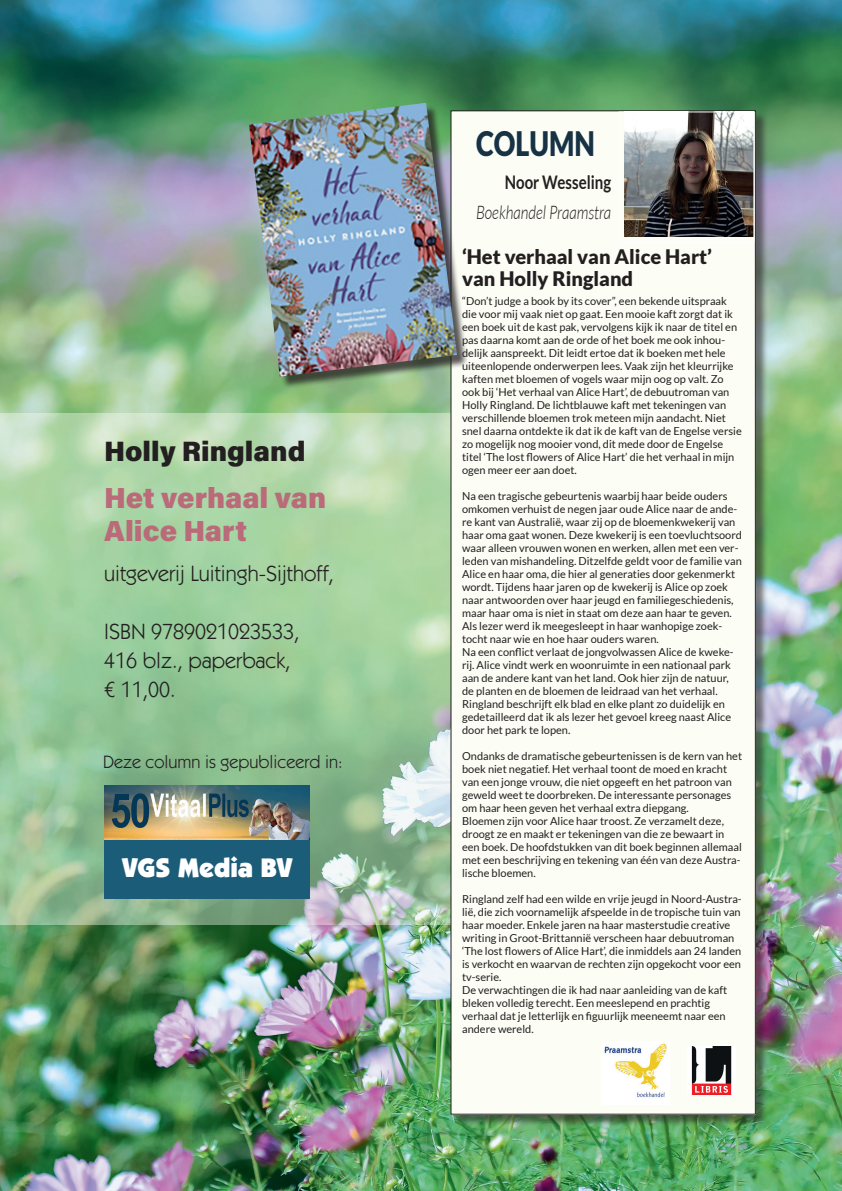
<style>
.page{position:relative;width:842px;height:1191px;background:#fff}
.page>*{position:absolute;margin:0;border:0;box-sizing:border-box;transform-origin:0 0}
.t1{font:900 33.8px "Lato";color:#163244;scale:.8 1}
.t2{font:29px/33px "Acumin Variable Concept";letter-spacing:.09em;color:#ba6a79}
.t3{font:28px "Acumin Variable Concept";letter-spacing:.09em;color:#231f20}
.t4{font:900 27px "ITC Kabel Std";color:#fff}
.t5{font:22px/29px "ITC Kabel Std";color:#231f20}
.t6{font:900 20px/22px "Lato";color:#231f20}
.t7{font:italic 300 18.8px "Lato";color:#231f20;scale:.8 1}
.t8{font:700 18.8px "Lato";color:#231f20;scale:.8 1}
.t9{font:18px "ITC Kabel Std";color:#231f20}
.t10{font:11px/13px "Lato";color:#231f20}
</style>
<div class="page">
<img style="left:0;top:0;width:842px;height:1191px">
<svg style="left:0;top:413px;width:451px;height:511px;background:#a3cca1"></svg>
<div style="left:452px;top:112px;width:316px;height:1014px;background:#231f20;opacity:.55"></div>
<div style="left:451px;top:111px;width:304px;height:1003px;background:#fcfdf5"></div>
<img style="left:625px;top:113px;width:127px;height:124px">
<div style="left:618px;top:111px;width:136px;height:132px;border:1px solid #fff"></div>
<div style="left:251px;top:105px;width:218px;height:284px;background:#231f20;opacity:.75"></div>
<img style="left:249px;top:103px;width:208px;height:274px">
<img style="left:691px;top:1046px;width:41px;height:48px">
<img style="left:604px;top:1043px;width:63px;height:55px">
<div style="left:104px;top:785px;width:206px;height:114px;background:#1b5c78"></div>
<img style="left:104px;top:785px;width:206px;height:54px">
<h3 class="t3" style="left:104px;top:432px;width:200px">Holly Ringland</h3>
<h2 class="t2" style="left:104px;top:480px;width:221px">Het verhaal van<br>Alice Hart</h2>
<h3 class="t5" style="left:104px;top:559px;width:231px">uitgeverij Luitingh-Sijthoff,</h3>
<h3 class="t5" style="left:104px;top:617px;width:197px">ISBN 9789021023533,<br>416 blz., paperback, € 11,00.</h3>
<h3 class="t9" style="left:103px;top:751px;width:241px">Deze column is gepubliceerd in:</h3>
<h3 class="t4" style="left:122px;top:851px;width:171px">VGS Media BV</h3>
<h1 class="t1" style="left:476px;top:124px;width:150px">COLUMN</h1>
<h3 class="t8" style="left:505px;top:172px;width:134px">Noor Wesseling</h3>
<h3 class="t7" style="left:476px;top:202px;width:170px">Boekhandel Praamstra</h3>
<h3 class="t6" style="left:462px;top:246px;width:251px">‘Het verhaal van Alice Hart’ van Holly Ringland</h3>
<p class="t10" style="left:462px;top:294px;width:281px">“Don’t judge a book by its cover”, een bekende uitspraak die voor mij vaak niet op gaat. Een mooie kaft zorgt dat ik een boek uit de kast pak, vervolgens kijk ik naar de titel en pas daarna komt aan de orde of het boek me ook inhou&shy;delijk aanspreekt. Dit leidt ertoe dat ik boeken met hele uiteenlopende onderwerpen lees. Vaak zijn het kleurrijke kaften met bloemen of vogels waar mijn oog op valt. Zo ook bij ‘Het verhaal van Alice Hart’, de debuutroman van Holly Ringland. De lichtblauwe kaft met tekeningen van verschillende bloemen trok meteen mijn aandacht. Niet snel daarna ontdekte ik dat ik de kaft van de Engelse versie zo mogelijk nog mooier vond, dit mede door de Engelse titel ‘The lost flowers of Alice Hart’ die het verhaal in mijn ogen meer eer aan doet.</p>
<p class="t10" style="left:462px;top:489px;width:281px">Na een tragische gebeurtenis waarbij haar beide ouders omkomen verhuist de negen jaar oude Alice naar de ande&shy;re kant van Australië, waar zij op de bloemenkwekerij van haar oma gaat wonen. Deze kwekerij is een toevluchtsoord waar alleen vrouwen wonen en werken, allen met een ver&shy;leden van mishandeling. Ditzelfde geldt voor de familie van Alice en haar oma, die hier al generaties door gekenmerkt wordt. Tijdens haar jaren op de kwekerij is Alice op zoek naar antwoorden over haar jeugd en familiegeschiedenis, maar haar oma is niet in staat om deze aan haar te geven.<br>Als lezer werd ik meegesleept in haar wanhopige zoek&shy;tocht naar wie en hoe haar ouders waren.<br>Na een conflict verlaat de jongvolwassen Alice de kweke&shy;rij. Alice vindt werk en woonruimte in een nationaal park aan de andere kant van het land. Ook hier zijn de natuur, de planten en de bloemen de leidraad van het verhaal.<br>Ringland beschrijft elk blad en elke plant zo duidelijk en gedetailleerd dat ik als lezer het gevoel kreeg naast Alice door het park te lopen.</p>
<p class="t10" style="left:462px;top:750px;width:281px">Ondanks de dramatische gebeurtenissen is de kern van het boek niet negatief. Het verhaal toont de moed en kracht van een jonge vrouw, die niet opgeeft en het patroon van geweld weet te doorbreken. De interessante personages om haar heen geven het verhaal extra diepgang.<br>Bloemen zijn voor Alice haar troost. Ze verzamelt deze, droogt ze en maakt er tekeningen van die ze bewaart in een boek. De hoofdstukken van dit boek beginnen allemaal met een beschrijving en tekening van één van deze Austra&shy;lische bloemen.</p>
<p class="t10" style="left:462px;top:893px;width:281px">Ringland zelf had een wilde en vrije jeugd in Noord-Austra&shy;lië, die zich voornamelijk afspeelde in de tropische tuin van haar moeder. Enkele jaren na haar masterstudie creative writing in Groot-Brittannië verscheen haar debuutroman ‘The lost flowers of Alice Hart’, die inmiddels aan 24 landen is verkocht en waarvan de rechten zijn opgekocht voor een tv-serie.<br>De verwachtingen die ik had naar aanleiding van de kaft bleken volledig terecht. Een meeslepend en prachtig verhaal dat je letterlijk en figuurlijk meeneemt naar een andere wereld.</p>
</div>
